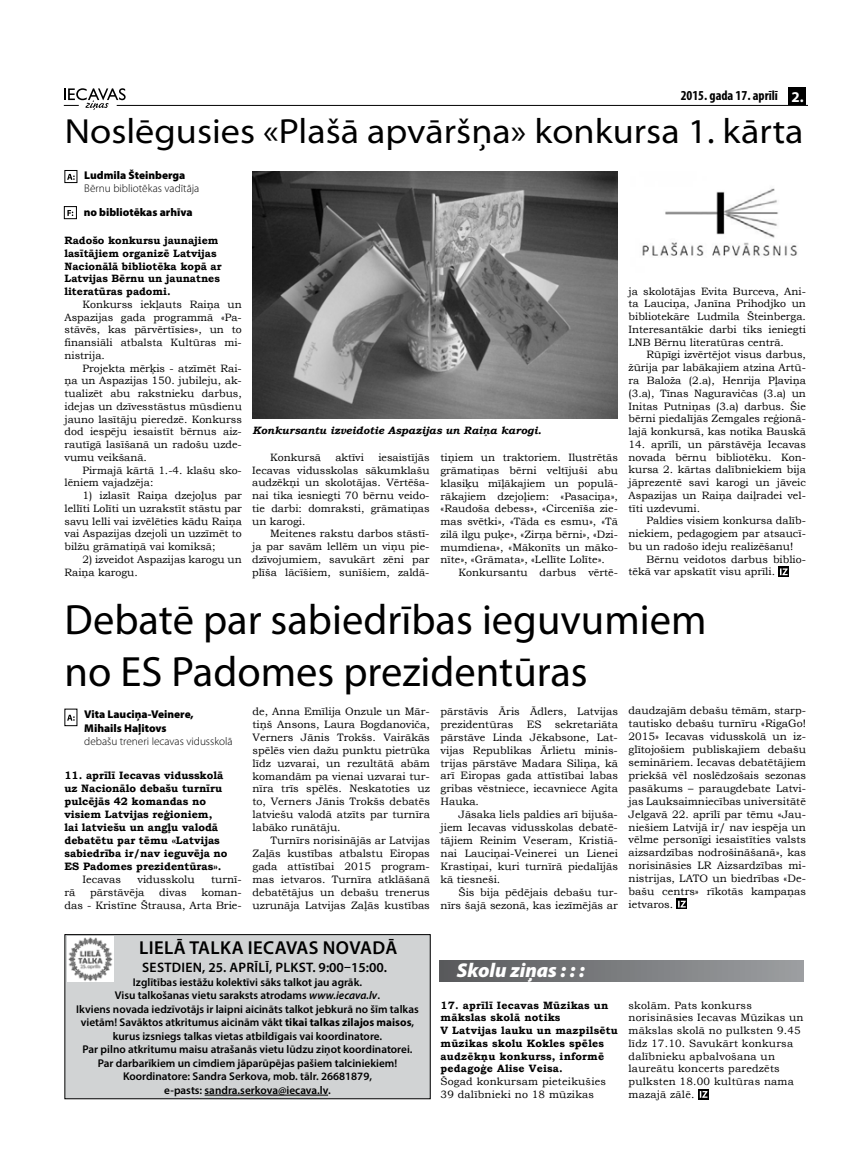
<style>
.page{position:relative;width:851px;height:1170px;background:#fff}
.page>*{position:absolute;margin:0;border:0;box-sizing:border-box;transform-origin:0 0}
.t1{font:42.5px/51px "Myriad Pro";color:#000}
.t2{font:semi-expanded 35px "Myriad Pro";color:#000}
.t3{font:italic 900 20px "Myriad Pro";color:#fff}
.t4{font:600 18.75px "Myriad Pro";letter-spacing:.02em;color:#000}
.t5{font:600 13.75px "Myriad Pro";letter-spacing:.02em;color:#000}
.t6{font:700 condensed 13.75px "Myriad Pro";color:#000}
.t7{font:600 11.25px/13.5px "Myriad Pro";color:#000;text-align:center}
.t8{font:900 11.25px/13.5px "Myriad Pro";color:#000}
.t9{font:300 11.25px "Myriad Pro";color:#000}
.t10{font:10.75px/12.9px "Bookman Old Style";color:#000;text-align:justify}
.t11{font:700 10.75px/12.9px "Bookman Old Style";color:#000}
.t12{font:10.62px/12.8px "Bookman Old Style";color:#000;text-align:justify}
.t13{font:10.62px/12.8px "Bookman Old Style";letter-spacing:.02em;color:#000}
.t14{font:700 10.62px/12.8px "Bookman Old Style";letter-spacing:.02em;color:#000}
.t15{font:700 10.62px/12.8px "Bookman Old Style";color:#000}
.t16{font:italic 700 10.62px "Bookman Old Style";color:#000}
.s1{font-stretch:normal;font-size:15px;color:#fff}
.s2{font-style:italic}
.s3{font-weight:700}
</style>
<div class="page">
<hr style="left:117px;top:105px;width:689px;height:1px;background:#000">
<svg style="left:64px;top:88px;width:62px;height:22px"></svg>
<div style="left:788px;top:87px;width:18px;height:18px;background:#000"></div>
<svg style="left:67px;top:210px;width:6px;height:6px"></svg>
<div style="left:64px;top:206px;width:13px;height:13px;border:1px solid #000"></div>
<svg style="left:67px;top:714px;width:8px;height:6px"></svg>
<svg style="left:67px;top:174px;width:8px;height:6px"></svg>
<div style="left:65px;top:170px;width:12px;height:13px;border:1px solid #000"></div>
<div style="left:707px;top:138px;width:7px;height:7px;border:2px solid #fff;border-radius:50%"></div>
<svg style="left:676px;top:898px;width:11px;height:11px"></svg>
<svg style="left:678px;top:900px;width:7px;height:7px"></svg>
<img style="left:252px;top:171px;width:366px;height:247px">
<div style="left:439px;top:960px;width:364px;height:21px;background:linear-gradient(to right,#595a5c,#9c9fa1)"></div>
<svg style="left:778px;top:566px;width:11px;height:10px"></svg>
<svg style="left:779px;top:568px;width:8px;height:7px"></svg>
<svg style="left:698px;top:1089px;width:10px;height:10px"></svg>
<svg style="left:699px;top:1090px;width:8px;height:7px"></svg>
<img style="left:642px;top:188px;width:156px;height:68px">
<div style="left:65px;top:934px;width:365px;height:164px;background:#d1d3d4"></div>
<hr style="left:204px;top:1094px;width:124px;height:1px;background:#000">
<div style="left:64px;top:934px;width:366px;height:164px;border:1px solid #000"></div>
<img style="left:67px;top:936px;width:47px;height:45px">
<p class="t6" style="left:680px;top:87px;width:124px">2015. gada 17. aprīlī <span class="s1">2.</span></p>
<h2 class="t2" style="left:65px;top:112px;width:740px">Noslēgusies «Plašā apvāršņa» konkursa 1. kārta</h2>
<p class="t8" style="left:84px;top:168px;width:103px">Ludmila Šteinberga</p>
<p class="t9" style="left:84px;top:182px;width:116px">Bērnu bibliotēkas vadītāja</p>
<p class="t8" style="left:84px;top:205px;width:110px">no bibliotēkas arhīva</p>
<p class="t15" style="left:64px;top:234px;width:159px">Radošo konkursu jaunajiem lasītājiem organizē Latvijas<br>Nacionālā bibliotēka kopā ar<br>Latvijas Bērnu un jaunatnes literatūras padomi.</p>
<p class="t12" style="left:64px;top:298px;width:179px;text-indent:18px">Konkurss iekļauts Raiņa un Aspazijas gada programmā «Pa&shy;stāvēs, kas pārvērtīsies», un to finansiāli atbalsta Kultūras mi&shy;nistrija.</p>
<p class="t12" style="left:64px;top:361px;width:179px;text-indent:18px">Projekta mērķis - atzīmēt Rai&shy;ņa un Aspazijas 150. jubileju, ak&shy;tualizēt abu rakstnieku darbus, idejas un dzīvesstāstus mūsdienu jauno lasītāju pieredzē. Konkurss dod iespēju iesaistīt bērnus aiz&shy;rautīgā lasīšanā un radošu uzde&shy;vumu veikšanā.</p>
<p class="t12" style="left:64px;top:463px;width:179px;text-indent:18px">Pirmajā kārtā 1.-4. klašu sko&shy;lēniem vajadzēja:</p>
<p class="t12" style="left:64px;top:489px;width:179px;text-indent:18px">1) izlasīt Raiņa dzejoļus par lellīti Lolīti un uzrakstīt stāstu par savu lelli vai izvēlēties kādu Raiņa vai Aspazijas dzejoli un uzzīmēt to bilžu grāmatiņā vai komiksā;</p>
<p class="t12" style="left:64px;top:553px;width:179px;text-indent:18px">2) izveidot Aspazijas karogu un<br>Raiņa karogu.</p>
<p class="t16" style="left:252px;top:422px;width:290px">Konkursantu izveidotie Aspazijas un Raiņa karogi.</p>
<p class="t12" style="left:270px;top:451px;width:52px">Konkursā</p>
<p class="t12" style="left:335px;top:451px;width:30px">aktīvi</p>
<p class="t12" style="left:252px;top:451px;width:179px;text-indent:126px">iesaistījās Iecavas vidusskolas sākumklašu audzēkņi un skolotājas. Vērtēša&shy;nai tika iesniegti 70 bērnu veido&shy;tie darbi: domraksti, grāmatiņas un karogi.</p>
<p class="t12" style="left:252px;top:527px;width:179px;text-indent:18px">Meitenes rakstu darbos stāstī&shy;ja par savām lellēm un viņu pie&shy;dzīvojumiem, savukārt zēni par plīša lācīšiem, sunīšiem, zaldā-</p>
<p class="t12" style="left:440px;top:451px;width:179px">tiņiem un traktoriem. Ilustrētās grāmatiņas bērni veltījuši abu klasiķu mīļākajiem un populā&shy;rākajiem dzejoļiem: «Pasaciņa», «Raudoša debess», «Circenīša zie&shy;mas svētki», «Tāda es esmu», «Tā zilā ilgu puķe», «Zirņa bērni», «Dzi&shy;mumdiena», «Mākonīts un māko&shy;nīte», «Grāmata», «Lellīte Lolīte».</p>
<p class="t12" style="left:458px;top:566px;width:161px">Konkursantu darbus vērtē-</p>
<p class="t12" style="left:628px;top:285px;width:179px">ja skolotājas Evita Burceva, Ani&shy;ta Lauciņa, Janīna Prihodjko un bibliotekāre Ludmila Šteinberga.<br>Interesantākie darbi tiks ieniegti LNB Bērnu literatūras centrā.</p>
<p class="t12" style="left:628px;top:348px;width:179px;text-indent:18px">Rūpīgi izvērtējot visus darbus, žūrija par labākajiem atzina Artū&shy;ra Baloža (2.a), Henrija Pļaviņa (3.a), Tīnas Naguravičas (3.a) un Initas Putniņas (3.a) darbus. Šie bērni piedalījās Zemgales reģionā&shy;lajā konkursā, kas notika Bauskā</p>
<p class="t12" style="left:628px;top:438px;width:179px">14. aprīlī, un pārstāvēja Iecavas novada bērnu bibliotēku. Kon&shy;kursa 2. kārtas dalībniekiem bija jāprezentē savi karogi un jāveic Aspazijas un Raiņa daiļradei vel&shy;tīti uzdevumi.</p>
<p class="t12" style="left:628px;top:514px;width:179px;text-indent:18px">Paldies visiem konkursa dalīb&shy;niekiem, pedagogiem par atsaucī&shy;bu un radošo ideju realizēšanu!</p>
<p class="t12" style="left:628px;top:552px;width:179px;text-indent:18px">Bērnu veidotos darbus biblio&shy;tēkā var apskatīt visu aprīli.</p>
<h1 class="t1" style="left:64px;top:594px;width:643px">Debatē par sabiedrības ieguvumiem no ES Padomes prezidentūras</h1>
<p class="t8" style="left:84px;top:707px;width:111px">Vita Lauciņa-Veinere,<br>Mihails Haļitovs</p>
<p class="t9" style="left:84px;top:735px;width:150px">debašu treneri Iecavas vidusskolā</p>
<p class="t11" style="left:64px;top:769px;width:164px">11. aprīlī Iecavas vidusskolā uz Nacionālo debašu turnīru pulcējās 42 komandas no visiem Latvijas reģioniem, lai latviešu un angļu valodā debatētu par tēmu «Latvijas sabiedrība ir/nav ieguvēja no<br>ES Padomes prezidentūras».</p>
<p class="t10" style="left:82px;top:872px;width:40px">Iecavas</p>
<p class="t10" style="left:137px;top:872px;width:59px">vidusskolu</p>
<p class="t10" style="left:211px;top:872px;width:32px">turnī-</p>
<p class="t10" style="left:64px;top:885px;width:12px">rā</p>
<p class="t10" style="left:90px;top:885px;width:56px">pārstāvēja</p>
<p class="t10" style="left:159px;top:885px;width:29px">divas</p>
<p class="t10" style="left:64px;top:885px;width:179px;text-align:right">koman-<br>das - Kristīne Štrausa, Arta Brie-</p>
<p class="t10" style="left:252px;top:705px;width:179px">de, Anna Emīlija Onzule un Mār&shy;tiņš Ansons, Laura Bogdanoviča, Verners Jānis Trokšs. Vairākās spēlēs vien dažu punktu pietrūka līdz uzvarai, un rezultātā abām komandām pa vienai uzvarai tur&shy;nīra trīs spēlēs. Neskatoties uz to, Verners Jānis Trokšs debatēs latviešu valodā atzīts par turnīra labāko runātāju.</p>
<p class="t10" style="left:252px;top:834px;width:179px;text-indent:18px">Turnīrs norisinājās ar Latvijas Zaļās kustības atbalstu Eiropas gada attīstībai 2015 program&shy;mas ietvaros. Turnīra atklāšanā debatētājus un debašu trenerus uzrunāja Latvijas Zaļās kustības</p>
<p class="t10" style="left:440px;top:704px;width:179px">pārstāvis Āris Ādlers, Latvijas prezidentūras ES sekretariāta pārstāve Linda Jēkabsone, Lat&shy;vijas Republikas Ārlietu minis&shy;trijas pārstāve Madara Siliņa, kā arī Eiropas gada attīstībai labas gribas vēstniece, iecavniece Agita Hauka.</p>
<p class="t10" style="left:440px;top:808px;width:179px;text-indent:18px">Jāsaka liels paldies arī bijuša&shy;jiem Iecavas vidusskolas debatē&shy;tājiem Reinim Veseram, Kristiā&shy;nai Lauciņai-Veinerei un Lienei Krastiņai, kuri turnīrā piedalījās kā tiesneši.</p>
<p class="t10" style="left:440px;top:885px;width:179px;text-align:right">Šis bija pēdējais debašu tur&shy;nīrs šajā sezonā, kas iezīmējās ar</p>
<p class="t10" style="left:628px;top:704px;width:179px">daudzajām debašu tēmām, starp&shy;tautisko debašu turnīru «RigaGo!<br>2015» Iecavas vidusskolā un iz&shy;glītojošiem publiskajiem debašu semināriem. Iecavas debatētājiem priekšā vēl noslēdzošais sezonas pasākums – paraugdebate Latvi&shy;jas Lauksaimniecības universitātē Jelgavā 22. aprīlī par tēmu «Jau&shy;niešiem Latvijā ir/ nav iespēja un vēlme personīgi iesaistīties valsts aizsardzības nodrošināšanā», kas norisināsies LR Aizsardzības mi&shy;nistrijas, LATO un biedrības «De&shy;bašu centrs» rīkotās kampaņas ietvaros.</p>
<h3 class="t4" style="left:139px;top:936px;width:259px">LIELĀ TALKA IECAVAS NOVADĀ</h3>
<p class="t5" style="left:142px;top:958px;width:16px">Sestdien</p>
<p class="t5" style="left:202px;top:958px;width:90px">, 25. aprīlī, plkst</p>
<p class="t5" style="left:312px;top:958px;width:76px">. 9:00–15:00.</p>
<p class="t7" style="left:76px;top:975px;width:344px">Izglītības iestāžu kolektīvi sāks talkot jau agrāk.<br>Visu talkošanas vietu saraksts atrodams <span class="s2">www.iecava.lv</span>.<br>Ikviens novada iedzīvotājs ir laipni aicināts talkot jebkurā no šīm talkas vietām! Savāktos atkritumus aicinām vākt <span class="s3">tikai talkas zilajos maisos</span>, kurus izsniegs talkas vietas atbildīgais vai koordinatore.<br>Par pilno atkritumu maisu atrašanās vietu lūdzu ziņot koordinatorei.<br>Par darbarīkiem un cimdiem jāparūpējas pašiem talciniekiem!<br>Koordinatore: Sandra Serkova, mob. tālr. 26681879,<br>e-pasts: sandra.serkova@iecava.lv.</p>
<h3 class="t3" style="left:456px;top:959px;width:130px">Skolu ziņas : : :</h3>
<p class="t14" style="left:440px;top:998px;width:179px">17. aprīlī Iecavas Mūzikas un mākslas skolā notiks<br>V Latvijas lauku un mazpilsētu mūzikas skolu Kokles spēles audzēkņu konkurss, informē pedagoģe Alise Veisa.</p>
<p class="t13" style="left:440px;top:1075px;width:167px">Šogad konkursam pieteikušies<br>39 dalībnieki no 18 mūzikas</p>
<p class="t13" style="left:628px;top:998px;width:176px">skolām. Pats konkurss norisināsies Iecavas Mūzikas un mākslas skolā no pulksten 9.45 līdz 17.10. Savukārt konkursa dalībnieku apbalvošana un laureātu koncerts paredzēts pulksten 18.00 kultūras nama mazajā zālē.</p>
</div>
